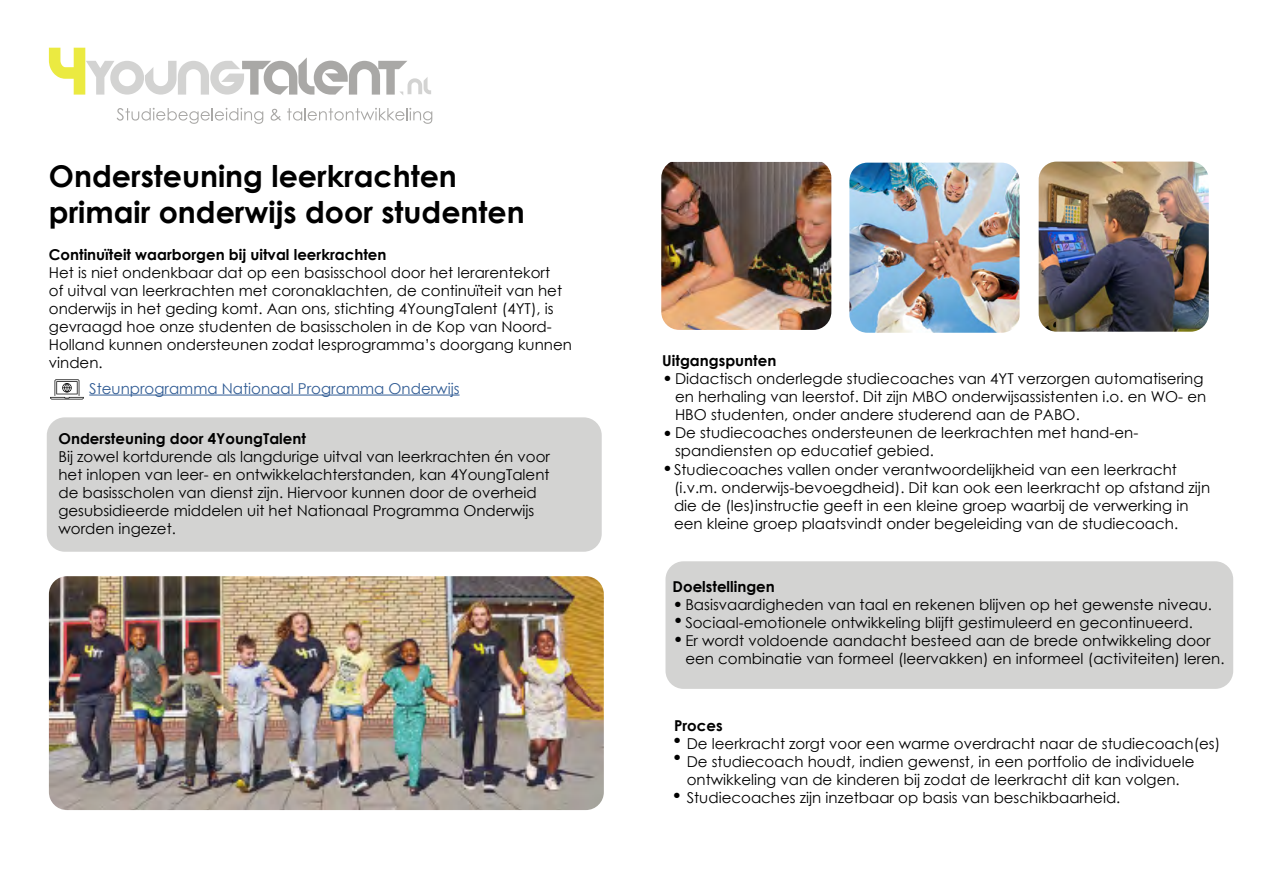
<style>
.page{position:relative;width:1263px;height:893px;background:#fff}
.page>*{position:absolute;margin:0;border:0;box-sizing:border-box;transform-origin:0 0}
.t1{font:700 30px/36px "Century Gothic";color:#000}
.t2{font:18px/35px "Century Gothic";color:#000}
.t3{font:15px/18px "Century Gothic";color:#000}
.t4{font:700 15px "Century Gothic";color:#000}
.t5{font:15px "Century Gothic";color:#325d95}
</style>
<div class="page">
<svg style="left:117px;top:108px;width:146px;height:16px"></svg>
<svg style="left:271px;top:109px;width:10px;height:12px"></svg>
<svg style="left:287px;top:108px;width:145px;height:16px"></svg>
<svg style="left:49px;top:48px;width:382px;height:47px"></svg>
<img style="left:661px;top:162px;width:170px;height:168px">
<img style="left:49px;top:576px;width:555px;height:234px">
<div style="left:47px;top:417px;width:555px;height:135px;background:#d3d3d2;border-radius:18px"></div>
<svg style="left:50px;top:379px;width:34px;height:20px"></svg>
<hr style="left:89px;top:395px;width:371px;height:1px;background:#325d95">
<div style="left:665px;top:561px;width:568px;height:128px;background:#d3d3d2;border-radius:18px"></div>
<img style="left:849px;top:163px;width:170px;height:170px">
<img style="left:1039px;top:162px;width:170px;height:170px">
<h1 class="t1" style="left:49px;top:157px;width:477px">Ondersteuning leerkrachten primair onderwijs door studenten</h1>
<p class="t4" style="left:49px;top:243px;width:339px">Continuïteit waarborgen bij uitval leerkrachten</p>
<p class="t3" style="left:49px;top:263px;width:525px">Het is niet ondenkbaar dat op een basisschool door het lerarentekort<br>of uitval van leerkrachten met coronaklachten, de continuïteit van het onderwijs in het geding komt. Aan ons, stichting 4YoungTalent (4YT), is gevraagd hoe onze studenten de basisscholen in de Kop van Noord-Holland kunnen ondersteunen zodat lesprogramma’s doorgang kunnen vinden.</p>
<p class="t5" style="left:89px;top:378px;width:372px">Steunprogramma Nationaal Programma Onderwijs</p>
<p class="t4" style="left:58px;top:427px;width:249px">Ondersteuning door 4YoungTalent</p>
<p class="t3" style="left:58px;top:447px;width:493px">Bij zowel kortdurende als langdurige uitval van leerkrachten én voor het inlopen van leer- en ontwikkelachterstanden, kan 4YoungTalent de basisscholen van dienst zijn. Hiervoor kunnen door de overheid gesubsidieerde middelen uit het Nationaal Programma Onderwijs worden ingezet.</p>
<p class="t4" style="left:662px;top:350px;width:115px">Uitgangspunten</p>
<p class="t3" style="left:675px;top:370px;width:533px">Didactisch onderlegde studiecoaches van 4YT verzorgen automatisering en herhaling van leerstof. Dit zijn MBO onderwijsassistenten i.o. en WO- en HBO studenten, onder andere studerend aan de PABO.<br>De studiecoaches ondersteunen de leerkrachten met hand-en&shy;spandiensten op educatief gebied.</p>
<p class="t2" style="left:662px;top:361px;width:12px">•</p>
<p class="t2" style="left:662px;top:416px;width:12px">• •</p>
<p class="t3" style="left:674px;top:460px;width:538px">Studiecoaches vallen onder verantwoordelijkheid van een leerkracht (i.v.m. onderwijs-bevoegdheid). Dit kan ook een leerkracht op afstand zijn die de (les)instructie geeft in een kleine groep waarbij de verwerking in een kleine groep plaatsvindt onder begeleiding van de studiecoach.</p>
<p class="t4" style="left:673px;top:575px;width:104px">Doelstellingen</p>
<p class="t3" style="left:685px;top:595px;width:541px">Basisvaardigheden van taal en rekenen blijven op het gewenste niveau.<br>Sociaal-emotionele ontwikkeling blijft gestimuleerd en gecontinueerd.<br>Er wordt voldoende aandacht besteed aan de brede ontwikkeling door een combinatie van formeel (leervakken) en informeel (activiteiten) leren.</p>
<p class="t2" style="left:673px;top:596px;width:13px;line-height:16.4px">• •</p>
<p class="t2" style="left:673px;top:622px;width:12px">•</p>
<p class="t4" style="left:674px;top:714px;width:50px">Proces</p>
<p class="t3" style="left:687px;top:734px;width:535px">De leerkracht zorgt voor een warme overdracht naar de studiecoach(es)<br>De studiecoach houdt, indien gewenst, in een portfolio de individuele ontwikkeling van de kinderen bij zodat de leerkracht dit kan volgen.<br>Studiecoaches zijn inzetbaar op basis van beschikbaarheid.</p>
<p class="t2" style="left:672px;top:732px;width:12px;line-height:17px">• •</p>
<p class="t2" style="left:671px;top:778px;width:12px">•</p>
</div>
